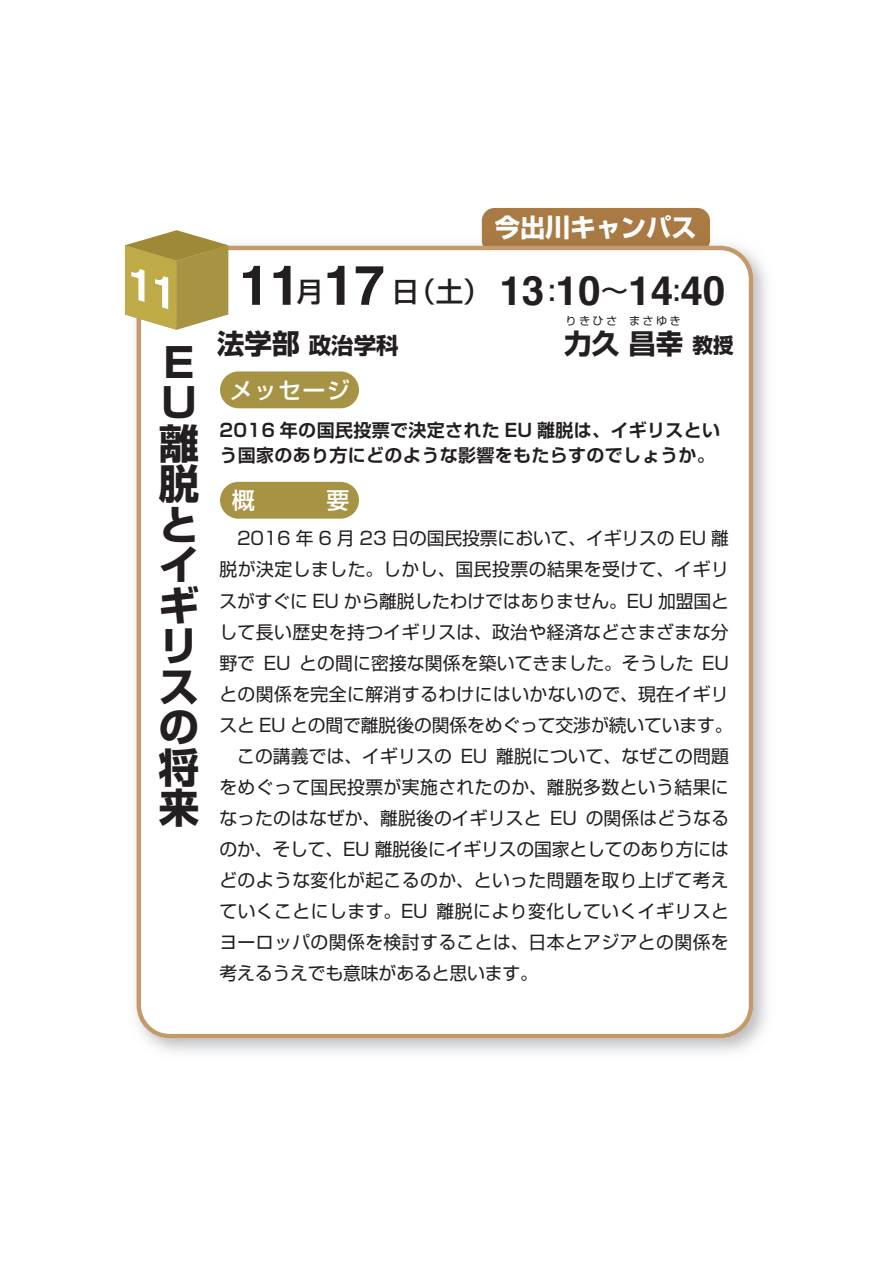
<style>
.page{position:relative;width:893px;height:1263px;background:#fff}
.page>*{position:absolute;margin:0;border:0;box-sizing:border-box;transform-origin:0 0}
.t1{font:700 40.5px/40.5px "Shin Go Pro";color:#231f20}
.t2{font:700 40.5px "Helvetica";color:#231f20}
.t3{font:500 27.45px "Shin Go Pro";color:#231f20}
.t4{font:700 27.45px "Shin Go Pro";color:#231f20}
.t5{font:700 25.2px "Shin Go Pro";color:#fff}
.t6{font:500 22.95px "Shin Go Pro";letter-spacing:.06em;color:#fff}
.t7{font:700 22.5px "Shin Go Pro";color:#231f20}
.t8{font:18px/31px "Shin Go Pro";letter-spacing:.01em;color:#231f20}
.t9{font:700 18px/24.8px "Shin Go Pro De";letter-spacing:.02em;color:#231f20}
.t10{font:11.25px "Shin Go Pro";letter-spacing:.2em;color:#231f20}
.s1{font-family:"Helvetica";font-weight:700;font-size:55.05px}
.s2{font-family:"Shin Go Pro";font-weight:500;font-size:27.45px}
.s3{font-size:27.45px}
.s4{font-size:20.55px}
</style>
<div class="page">
<div style="left:482px;top:208px;width:228px;height:45px;background:#a97a43;border-radius:13px"></div>
<img style="left:710px;top:245px;width:57px;height:39px">
<img style="left:729px;top:284px;width:38px;height:768px">
<svg style="left:137px;top:246px;width:616px;height:792px"></svg>
<div style="left:220px;top:482px;width:139px;height:37px;background:#a79344;border-radius:18px"></div>
<div style="left:220px;top:371px;width:139px;height:37px;background:#a79344;border-radius:18px"></div>
<svg style="left:125px;top:230px;width:103px;height:100px;background:#baa95f"></svg>
<h1 class="t1" style="left:159px;top:338px;width:41px">E<br>U離脱とイギリスの将来</h1>
<h2 class="t3" style="left:239px;top:269px;width:253px"><span class="s1">11</span>月<span class="s1">17</span> 日（土）</h2>
<h3 class="t5" style="left:495px;top:208px;width:203px">今出川キャンパス</h3>
<h1 class="t2" style="left:499px;top:258px;width:227px">13<span class="s2">:</span>10<span class="s2">～</span>14<span class="s2">:</span>40</h1>
<p class="t10" style="left:566px;top:312px;width:117px">りきひさ まさゆき</p>
<p class="t7" style="left:217px;top:328px;width:183px"><span class="s3">法学部</span> 政治学科</p>
<h2 class="t4" style="left:564px;top:321px;width:171px">力久 昌幸 <span class="s4">教授</span></h2>
<p class="t6" style="left:230px;top:371px;width:122px">メッセージ</p>
<p class="t9" style="left:219px;top:416px;width:502px">2016 年の国民投票で決定された EU 離脱は、イギリスという国家のあり方にどのような影響をもたらすのでしょうか。</p>
<p class="t6" style="left:232px;top:481px;width:119px">概　　 要</p>
<p class="t8" style="left:219px;top:521px;width:515px">　2016 年 6 月 23 日の国民投票において、イギリスの EU 離脱が決定しました。しかし、国民投票の結果を受けて、イギリスがすぐに EU から離脱したわけではありません。EU 加盟国として長い歴史を持つイギリスは、政治や経済などさまざまな分野で EU との間に密接な関係を築いてきました。そうした EUとの関係を完全に解消するわけにはいかないので、現在イギリスと EU との間で離脱後の関係をめぐって交渉が続いています。　この講義では、イギリスの EU 離脱について、なぜこの問題をめぐって国民投票が実施されたのか、離脱多数という結果になったのはなぜか、離脱後のイギリスと EU の関係はどうなるのか、そして、EU 離脱後にイギリスの国家としてのあり方にはどのような変化が起こるのか、といった問題を取り上げて考えていくことにします。EU 離脱により変化していくイギリスとヨーロッパの関係を検討することは、日本とアジアとの関係を考えるうえでも意味があると思います。</p>
</div>
